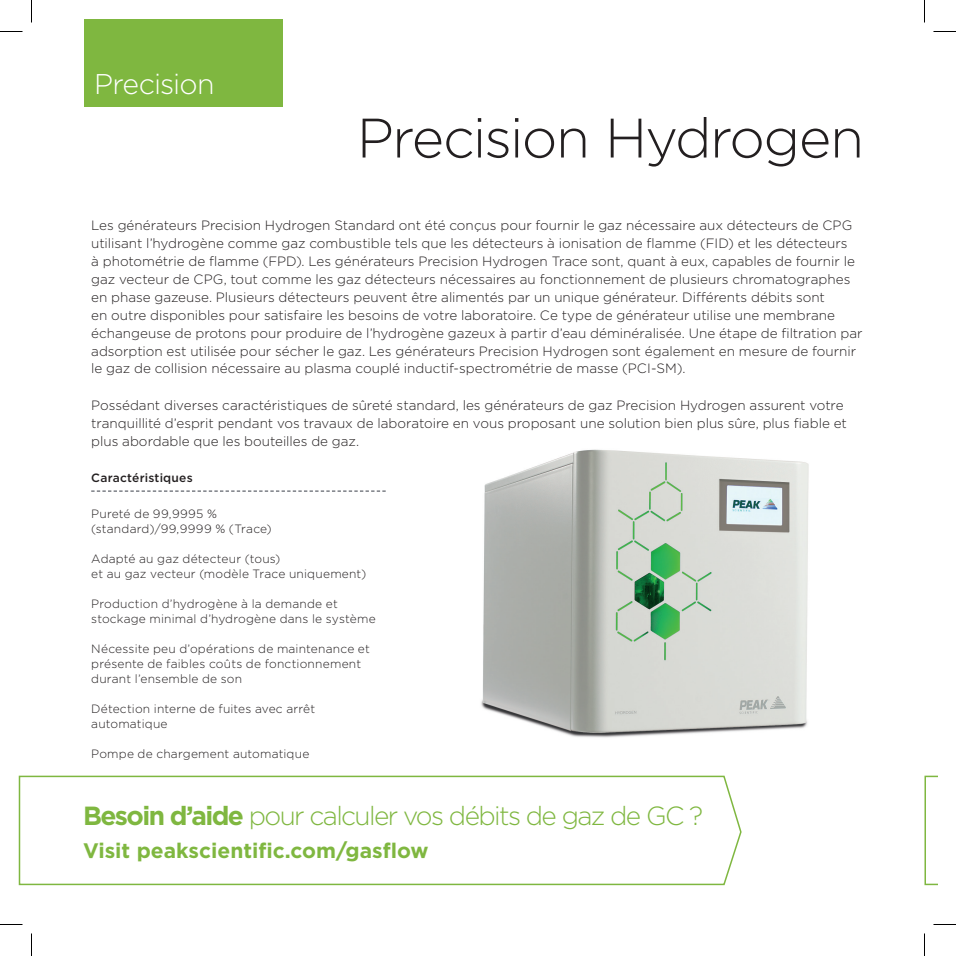
<style>
.page{position:relative;width:956px;height:956px;background:#fff}
.page>*{position:absolute;margin:0;border:0;box-sizing:border-box;transform-origin:0 0}
.t1{font:300 55.5px "Gotham";letter-spacing:-.03em;color:#231f20}
.t2{font:300 28.5px "Gotham";letter-spacing:-.03em;color:#fff}
.t3{font:300 26.25px "Gotham";letter-spacing:-.06em;color:#7fb740}
.t4{font:700 21px "Gotham";color:#7fb740}
.t5{font:300 13.5px/18px "Gotham";color:#231f20}
.t6{font:300 12px/15px "Gotham";letter-spacing:.015em;color:#231f20}
.t7{font:500 12px "Gotham";letter-spacing:.015em;color:#231f20}
.s1{font-weight:700}
</style>
<div class="page">
<svg style="left:91px;top:491px;width:295px;height:1px"></svg>
<img style="left:481px;top:449px;width:328px;height:289px">
<div style="left:85px;top:19px;width:198px;height:87px;background:#7fb740"></div>
<svg style="left:19px;top:775px;width:723px;height:111px"></svg>
<svg style="left:924px;top:775px;width:13px;height:111px"></svg>
<svg style="left:0;top:31px;width:22px;height:1px"></svg>
<svg style="left:933px;top:31px;width:23px;height:1px"></svg>
<svg style="left:0;top:924px;width:22px;height:1px"></svg>
<svg style="left:933px;top:924px;width:23px;height:1px"></svg>
<svg style="left:31px;top:0;width:1px;height:23px"></svg>
<svg style="left:31px;top:933px;width:1px;height:23px"></svg>
<svg style="left:924px;top:0;width:1px;height:23px"></svg>
<svg style="left:924px;top:933px;width:1px;height:23px"></svg>
<h2 class="t2" style="left:94px;top:66px;width:122px">Precision</h2>
<h1 class="t1" style="left:357px;top:103px;width:509px">Precision Hydrogen</h1>
<p class="t5" style="left:91px;top:215px;width:773px">Les générateurs Precision Hydrogen Standard ont été conçus pour fournir le gaz nécessaire aux détecteurs de CPG utilisant l’hydrogène comme gaz combustible tels que les détecteurs à ionisation de flamme (FID) et les détecteurs<br>à photométrie de flamme (FPD). Les générateurs Precision Hydrogen Trace sont, quant à eux, capables de fournir le gaz vecteur de CPG, tout comme les gaz détecteurs nécessaires au fonctionnement de plusieurs chromatographes en phase gazeuse. Plusieurs détecteurs peuvent être alimentés par un unique générateur. Différents débits sont<br>en outre disponibles pour satisfaire les besoins de votre laboratoire. Ce type de générateur utilise une membrane échangeuse de protons pour produire de l’hydrogène gazeux à partir d’eau déminéralisée. Une étape de filtration par adsorption est utilisée pour sécher le gaz. Les générateurs Precision Hydrogen sont également en mesure de fournir le gaz de collision nécessaire au plasma couplé inductif-spectrométrie de masse (PCI-SM).</p>
<p class="t5" style="left:91px;top:395px;width:757px">Possédant diverses caractéristiques de sûreté standard, les générateurs de gaz Precision Hydrogen assurent votre tranquillité d’esprit pendant vos travaux de laboratoire en vous proposant une solution bien plus sûre, plus fiable et plus abordable que les bouteilles de gaz.</p>
<p class="t7" style="left:91px;top:469px;width:103px">Caractéristiques</p>
<p class="t6" style="left:91px;top:505px;width:182px">Pureté de 99,9995 % (standard)/99,9999 % (Trace)</p>
<p class="t6" style="left:91px;top:550px;width:276px">Adapté au gaz détecteur (tous)<br>et au gaz vecteur (modèle Trace uniquement)</p>
<p class="t6" style="left:91px;top:595px;width:286px">Production d’hydrogène à la demande et stockage minimal d’hydrogène dans le système</p>
<p class="t6" style="left:91px;top:640px;width:280px">Nécessite peu d’opérations de maintenance et présente de faibles coûts de fonctionnement durant l’ensemble de son</p>
<p class="t6" style="left:91px;top:700px;width:225px">Détection interne de fuites avec arrêt automatique</p>
<p class="t6" style="left:91px;top:745px;width:220px">Pompe de chargement automatique</p>
<h3 class="t3" style="left:83px;top:799px;width:622px"><span class="s1">Besoin d’aide</span> pour calculer vos débits de gaz de GC ?</h3>
<h3 class="t4" style="left:83px;top:837px;width:347px">Visit peakscientific.com/gasflow</h3>
</div>
